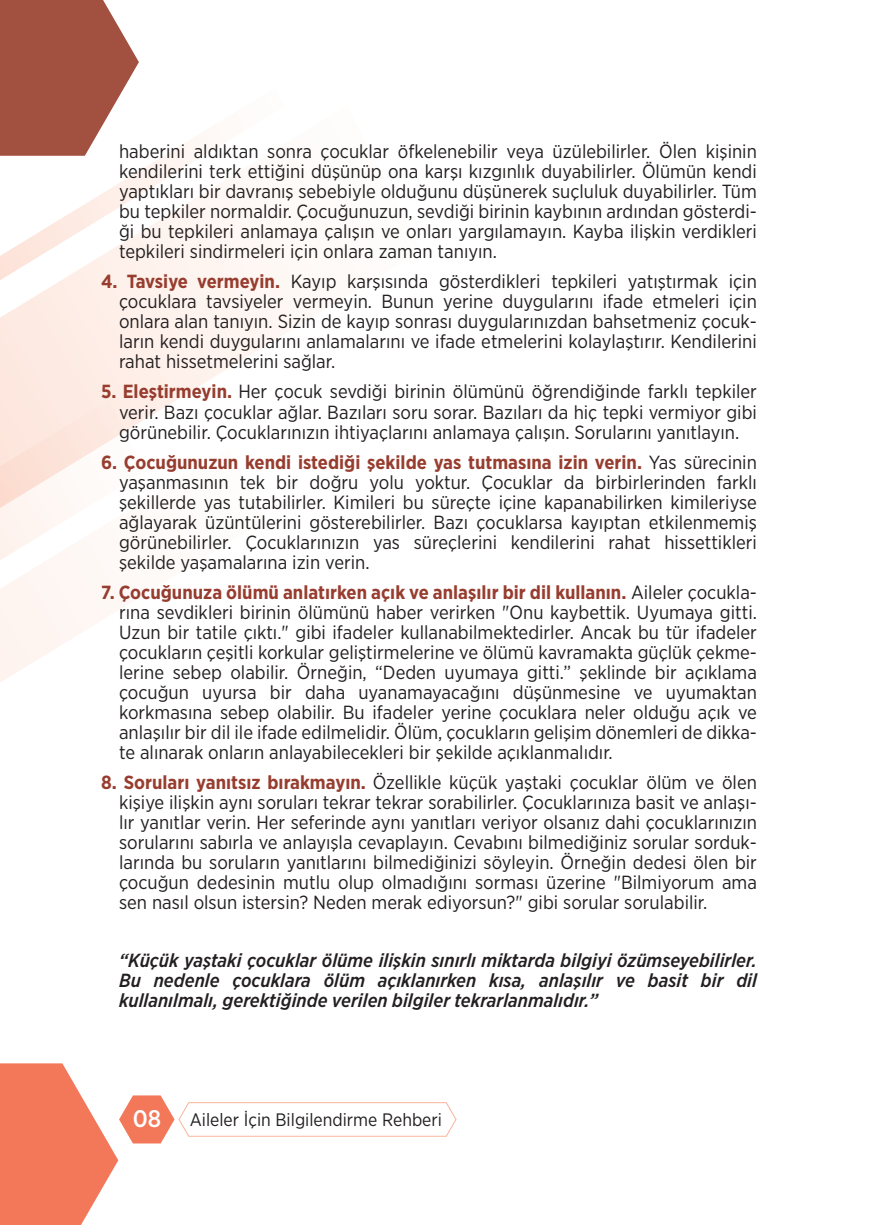
<style>
.page{position:relative;width:876px;height:1225px;background:#fff}
.page>*{position:absolute;margin:0;border:0;box-sizing:border-box;transform-origin:0 0}
.t1{font:19px/20px "Gotham Narrow";color:#231f20;text-align:justify}
.t2{font:italic 500 19px/20px "Gotham Narrow";color:#231f20;text-align:justify}
.t3{font:18px "Gotham Narrow";color:#231f20}
.s1{font-weight:700;color:#973d2f}
.s2{font-weight:500;font-size:24px;color:#fff}
</style>
<div class="page">
<svg style="left:0;top:508px;width:111px;height:174px;fill:#fef7f4"></svg>
<svg style="left:0;top:136px;width:303px;height:372px"></svg>
<svg style="left:0;top:1063px;width:457px;height:162px"></svg>
<svg style="left:0;top:0;width:139px;height:156px"></svg>
<p class="t1" style="left:119px;top:142px;width:639px">haberini aldıktan sonra çocuklar öfkelenebilir veya üzülebilirler. Ölen kişinin kendilerini terk ettiğini düşünüp ona karşı kızgınlık duyabilirler. Ölümün kendi yaptıkları bir davranış sebebiyle olduğunu düşünerek suçluluk duyabilirler. Tüm bu tepkiler normaldir. Çocuğunuzun, sevdiği birinin kaybının ardından gösterdi&shy;ği bu tepkileri anlamaya çalışın ve onları yargılamayın. Kayba ilişkin verdikleri tepkileri sindirmeleri için onlara zaman tanıyın.</p>
<p class="t1" style="left:119px;top:272px;width:639px;text-indent:-18px"><span class="s1">4. Tavsiye vermeyin.</span> Kayıp karşısında gösterdikleri tepkileri yatıştırmak için çocuklara tavsiyeler vermeyin. Bunun yerine duygularını ifade etmeleri için onlara alan tanıyın. Sizin de kayıp sonrası duygularınızdan bahsetmeniz çocuk&shy;ların kendi duygularını anlamalarını ve ifade etmelerini kolaylaştırır. Kendilerini rahat hissetmelerini sağlar.</p>
<p class="t1" style="left:119px;top:382px;width:639px;text-indent:-18px"><span class="s1">5. Eleştirmeyin.</span> Her çocuk sevdiği birinin ölümünü öğrendiğinde farklı tepkiler verir. Bazı çocuklar ağlar. Bazıları soru sorar. Bazıları da hiç tepki vermiyor gibi görünebilir. Çocuklarınızın ihtiyaçlarını anlamaya çalışın. Sorularını yanıtlayın.</p>
<p class="t1" style="left:119px;top:452px;width:639px;text-indent:-18px"><span class="s1">6. Çocuğunuzun kendi istediği şekilde yas tutmasına izin verin.</span> Yas sürecinin yaşanmasının tek bir doğru yolu yoktur. Çocuklar da birbirlerinden farklı şekillerde yas tutabilirler. Kimileri bu süreçte içine kapanabilirken kimileriyse ağlayarak üzüntülerini gösterebilirler. Bazı çocuklarsa kayıptan etkilenmemiş görünebilirler. Çocuklarınızın yas süreçlerini kendilerini rahat hissettikleri şekilde yaşamalarına izin verin.</p>
<p class="t1" style="left:119px;top:582px;width:639px;text-indent:-18px"><span class="s1">7. Çocuğunuza ölümü anlatırken açık ve anlaşılır bir dil kullanın.</span> Aileler çocukla&shy;rına sevdikleri birinin ölümünü haber verirken "Onu kaybettik. Uyumaya gitti.<br>Uzun bir tatile çıktı." gibi ifadeler kullanabilmektedirler. Ancak bu tür ifadeler çocukların çeşitli korkular geliştirmelerine ve ölümü kavramakta güçlük çekme&shy;lerine sebep olabilir. Örneğin, “Deden uyumaya gitti.” şeklinde bir açıklama çocuğun uyursa bir daha uyanamayacağını düşünmesine ve uyumaktan korkmasına sebep olabilir. Bu ifadeler yerine çocuklara neler olduğu açık ve anlaşılır bir dil ile ifade edilmelidir. Ölüm, çocukların gelişim dönemleri de dikka&shy;te alınarak onların anlayabilecekleri bir şekilde açıklanmalıdır.</p>
<p class="t1" style="left:119px;top:772px;width:639px;text-indent:-18px"><span class="s1">8. Soruları yanıtsız bırakmayın.</span> Özellikle küçük yaştaki çocuklar ölüm ve ölen kişiye ilişkin aynı soruları tekrar tekrar sorabilirler. Çocuklarınıza basit ve anlaşı&shy;lır yanıtlar verin. Her seferinde aynı yanıtları veriyor olsanız dahi çocuklarınızın sorularını sabırla ve anlayışla cevaplayın. Cevabını bilmediğiniz sorular sorduk&shy;larında bu soruların yanıtlarını bilmediğinizi söyleyin. Örneğin dedesi ölen bir çocuğun dedesinin mutlu olup olmadığını sorması üzerine "Bilmiyorum ama sen nasıl olsun istersin? Neden merak ediyorsun?" gibi sorular sorulabilir.</p>
<p class="t2" style="left:119px;top:951px;width:639px">“Küçük yaştaki çocuklar ölüme ilişkin sınırlı miktarda bilgiyi özümseyebilirler.<br>Bu nedenle çocuklara ölüm açıklanırken kısa, anlaşılır ve basit bir dil kullanılmalı, gerektiğinde verilen bilgiler tekrarlanmalıdır.”</p>
<p class="t3" style="left:133px;top:1111px;width:311px"><span class="s2">08</span> Aileler İçin Bilgilendirme Rehberi</p>
</div>
